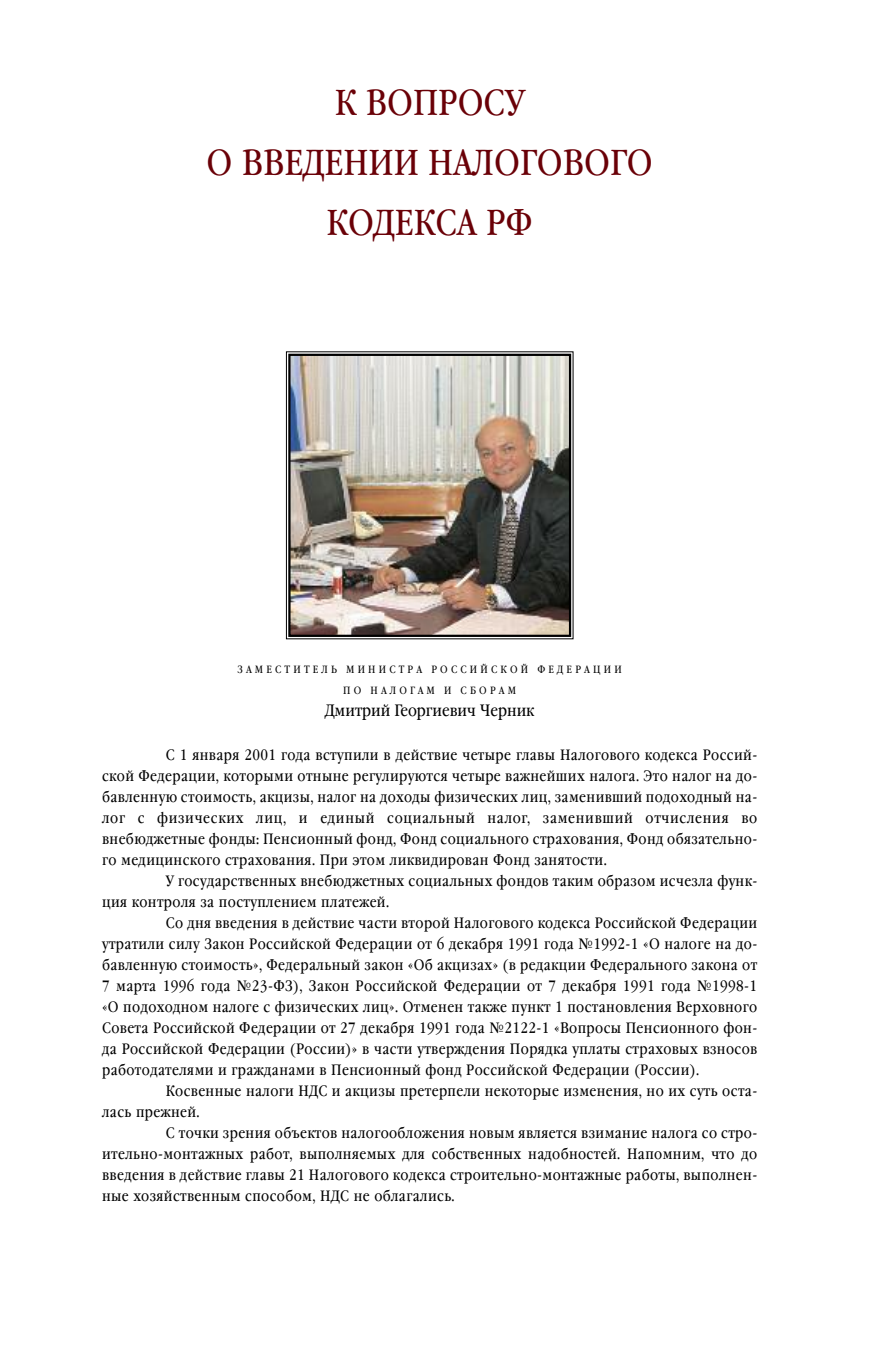
<style>
.page{position:relative;width:893px;height:1361px;background:#fff}
.page>*{position:absolute;margin:0;border:0;box-sizing:border-box;transform-origin:0 0}
.t1{font:36px/60px "Garamond Book Narrow C";color:#6a0007;text-align:center}
.t2{font:16.5px "Garamond Book Narrow C";color:#000}
.t3{font:15px "Garamond Book Narrow C";letter-spacing:.025em;color:#000}
.t4{font:15px "Garamond Book Narrow C";letter-spacing:.045em;color:#000}
.t5{font:10.5px/21px "Garamond Book Narrow C";letter-spacing:.305em;color:#000;text-align:center}
</style>
<div class="page">
<img style="left:291px;top:357px;width:277px;height:277px">
<div style="left:288px;top:354px;width:283px;height:283px;border:2px solid #000"></div>
<h1 class="t1" style="left:207px;top:72px;width:447px">К ВОПРОСУ<br>О ВВЕДЕНИИ НАЛОГОВОГО<br>КОДЕКСА РФ</h1>
<p class="t5" style="left:237px;top:658px;width:386px">ЗАМЕСТИТЕЛЬ МИНИСТРА РОССИЙСКОЙ ФЕДЕРАЦИИ<br>ПО НАЛОГАМ И СБОРАМ</p>
<p class="t2" style="left:325px;top:701px;width:211px">Дмитрий Георгиевич Черник</p>
<p class="t3" style="left:166px;top:746px;width:593px">С 1 января 2001 года вступили в действие четыре главы Налогового кодекса Россий-</p>
<p class="t3" style="left:102px;top:767px;width:656px">ской Федерации, которыми отныне регулируются четыре важнейших налога. Это налог на до-</p>
<p class="t3" style="left:102px;top:788px;width:656px">бавленную стоимость, акцизы, налог на доходы физических лиц, заменивший подоходный на-</p>
<p class="t4" style="left:102px;top:809px;width:656px">лог с физических лиц, и единый социальный налог, заменивший отчисления во</p>
<p class="t3" style="left:102px;top:830px;width:656px">внебюджетные фонды: Пенсионный фонд, Фонд социального страхования, Фонд обязательно-</p>
<p class="t3" style="left:102px;top:851px;width:506px">го медицинского страхования. При этом ликвидирован Фонд занятости.</p>
<p class="t3" style="left:166px;top:872px;width:593px">У государственных внебюджетных социальных фондов таким образом исчезла функ-</p>
<p class="t3" style="left:102px;top:893px;width:288px">ция контроля за поступлением платежей.</p>
<p class="t3" style="left:166px;top:914px;width:593px">Со дня введения в действие части второй Налогового кодекса Российской Федерации</p>
<p class="t3" style="left:102px;top:935px;width:656px">утратили силу Закон Российской Федерации от 6 декабря 1991 года №1992-1 «О налоге на до-</p>
<p class="t3" style="left:102px;top:956px;width:656px">бавленную стоимость», Федеральный закон «Об акцизах» (в редакции Федерального закона от</p>
<p class="t3" style="left:102px;top:977px;width:656px">7 марта 1996 года №23-ФЗ), Закон Российской Федерации от 7 декабря 1991 года №1998-1</p>
<p class="t3" style="left:102px;top:998px;width:656px">«О подоходном налоге с физических лиц». Отменен также пункт 1 постановления Верховного</p>
<p class="t3" style="left:102px;top:1019px;width:656px">Совета Российской Федерации от 27 декабря 1991 года №2122-1 «Вопросы Пенсионного фон-</p>
<p class="t3" style="left:102px;top:1040px;width:656px">да Российской Федерации (России)» в части утверждения Порядка уплаты страховых взносов</p>
<p class="t3" style="left:102px;top:1061px;width:598px">работодателями и гражданами в Пенсионный фонд Российской Федерации (России).</p>
<p class="t3" style="left:166px;top:1082px;width:593px">Косвенные налоги НДС и акцизы претерпели некоторые изменения, но их суть оста-</p>
<p class="t3" style="left:102px;top:1103px;width:99px">лась прежней.</p>
<p class="t3" style="left:166px;top:1124px;width:593px">С точки зрения объектов налогообложения новым является взимание налога со стро-</p>
<p class="t3" style="left:102px;top:1145px;width:656px">ительно-монтажных работ, выполняемых для собственных надобностей. Напомним, что до</p>
<p class="t3" style="left:102px;top:1166px;width:656px">введения в действие главы 21 Налогового кодекса строительно-монтажные работы, выполнен-</p>
<p class="t3" style="left:102px;top:1187px;width:354px">ные хозяйственным способом, НДС не облагались.</p>
</div>
